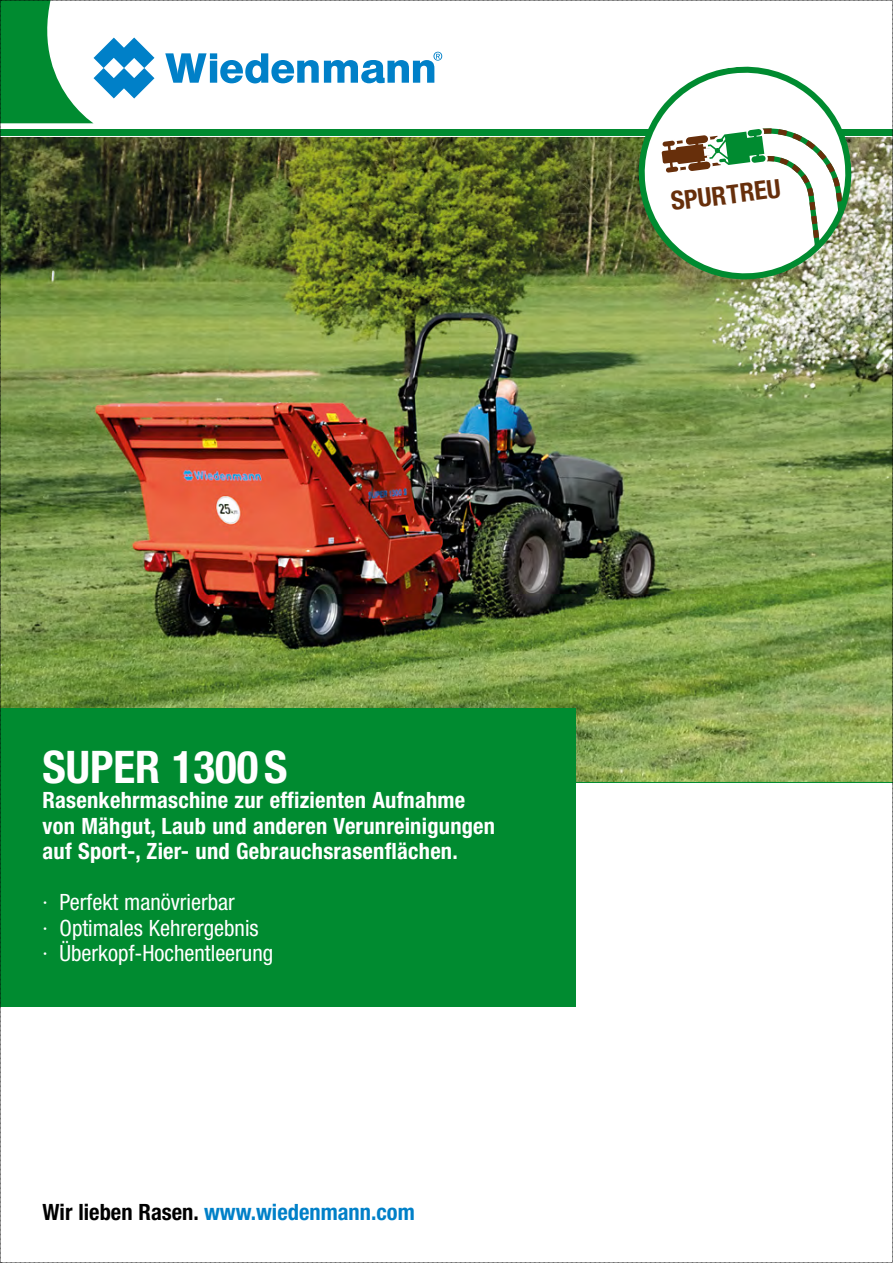
<style>
.page{position:relative;width:893px;height:1263px;background:#fff}
.page>*{position:absolute;margin:0;border:0;box-sizing:border-box;transform-origin:0 0}
.t1{font:700 condensed 45px "Helvetica Neue LT Pro";color:#fff}
.t2{font:700 condensed 25.95px "Helvetica Neue LT Pro";color:#672f0b}
.t3{font:700 condensed 22.5px/25.5px "Helvetica Neue LT Pro";letter-spacing:.01em;color:#fff}
.t4{font:condensed 22.5px/25.5px "Helvetica Neue LT Pro";color:#fff}
.t5{font:700 condensed 22.5px "Helvetica Neue LT Pro";color:#0080c8}
.s1{color:#000}
</style>
<div class="page">
<img style="left:0;top:0;width:893px;height:1263px">
<p class="t2" style="left:669px;top:186px;width:112px;rotate:-7deg">SPURTREU</p>
<h1 class="t1" style="left:43px;top:739px;width:246px">SUPER 1300S</h1>
<p class="t3" style="left:43px;top:787px;width:454px">Rasenkehrmaschine zur effizienten Aufnahme von Mähgut, Laub und anderen Verunreinigungen auf Sport-, Zier- und Gebrauchsrasenflächen.</p>
<p class="t4" style="left:43px;top:889px;width:232px">· Perfekt manövrierbar<br>· Optimales Kehrergebnis<br>· Überkopf-Hochentleerung</p>
<p class="t5" style="left:43px;top:1199px;width:374px"><span class="s1">Wir lieben Rasen.</span> www.wiedenmann.com</p>
</div>
